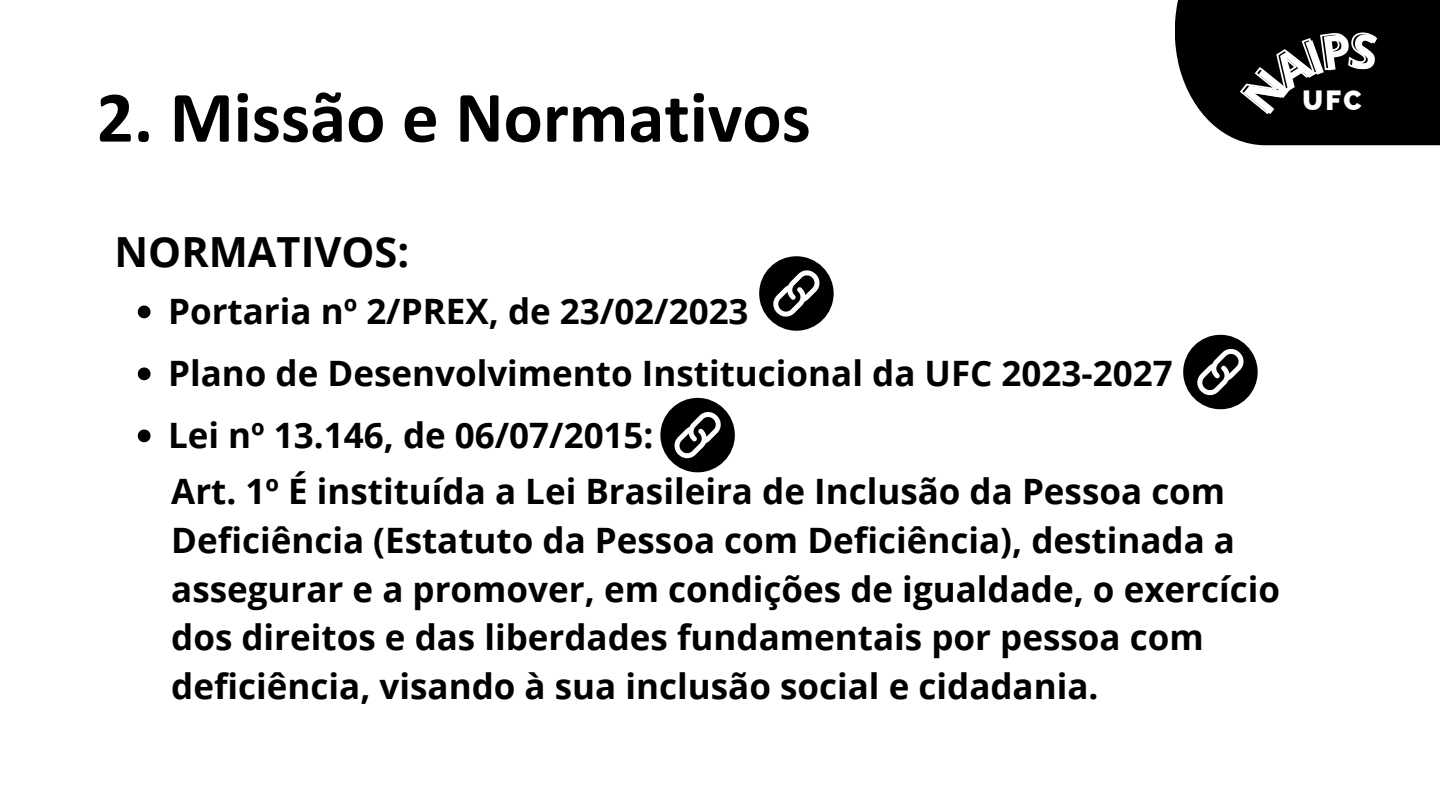
<style>
.page{position:relative;width:1440px;height:810px;background:#fff}
.page>*{position:absolute;margin:0;border:0;box-sizing:border-box;transform-origin:0 0}
.t1{font:700 73.1px "Calibri";color:#000}
.t2{font:700 41.5px "Open Sans";color:#000}
.t3{font:700 35px/48.8px "Open Sans";color:#000}
.t4{font:800 27.8px "Raleway";color:#fff}
</style>
<div class="page">
<div style="left:1175px;top:0;width:265px;height:145px;background:#000"></div>
<svg style="left:759px;top:256px;width:75px;height:75px"></svg>
<svg style="left:138px;top:306px;width:13px;height:12px"></svg>
<svg style="left:138px;top:367px;width:13px;height:13px"></svg>
<svg style="left:138px;top:429px;width:13px;height:13px"></svg>
<svg style="left:1183px;top:334px;width:75px;height:76px"></svg>
<svg style="left:660px;top:397px;width:75px;height:76px"></svg>
<svg style="left:1240px;top:32px;width:136px;height:83px"></svg>
<p class="t1" style="left:97px;top:87px;width:716px">2. Missão e Normativos</p>
<p class="t4" style="left:1302px;top:84px;width:61px">UFC</p>
<p class="t2" style="left:115px;top:223px;width:296px">NORMATIVOS:</p>
<p class="t3" style="left:168px;top:286px;width:582px">Portaria nº 2/PREX, de 23/02/2023</p>
<p class="t3" style="left:168px;top:348px;width:1006px">Plano de Desenvolvimento Institucional da UFC 2023-2027</p>
<p class="t3" style="left:168px;top:410px;width:487px">Lei nº 13.146, de 06/07/2015:</p>
<p class="t3" style="left:171px;top:466px;width:1110px">Art. 1º É instituída a Lei Brasileira de Inclusão da Pessoa com Deficiência (Estatuto da Pessoa com Deficiência), destinada a assegurar e a promover, em condições de igualdade, o exercício dos direitos e das liberdades fundamentais por pessoa com deficiência, visando à sua inclusão social e cidadania.</p>
</div>
